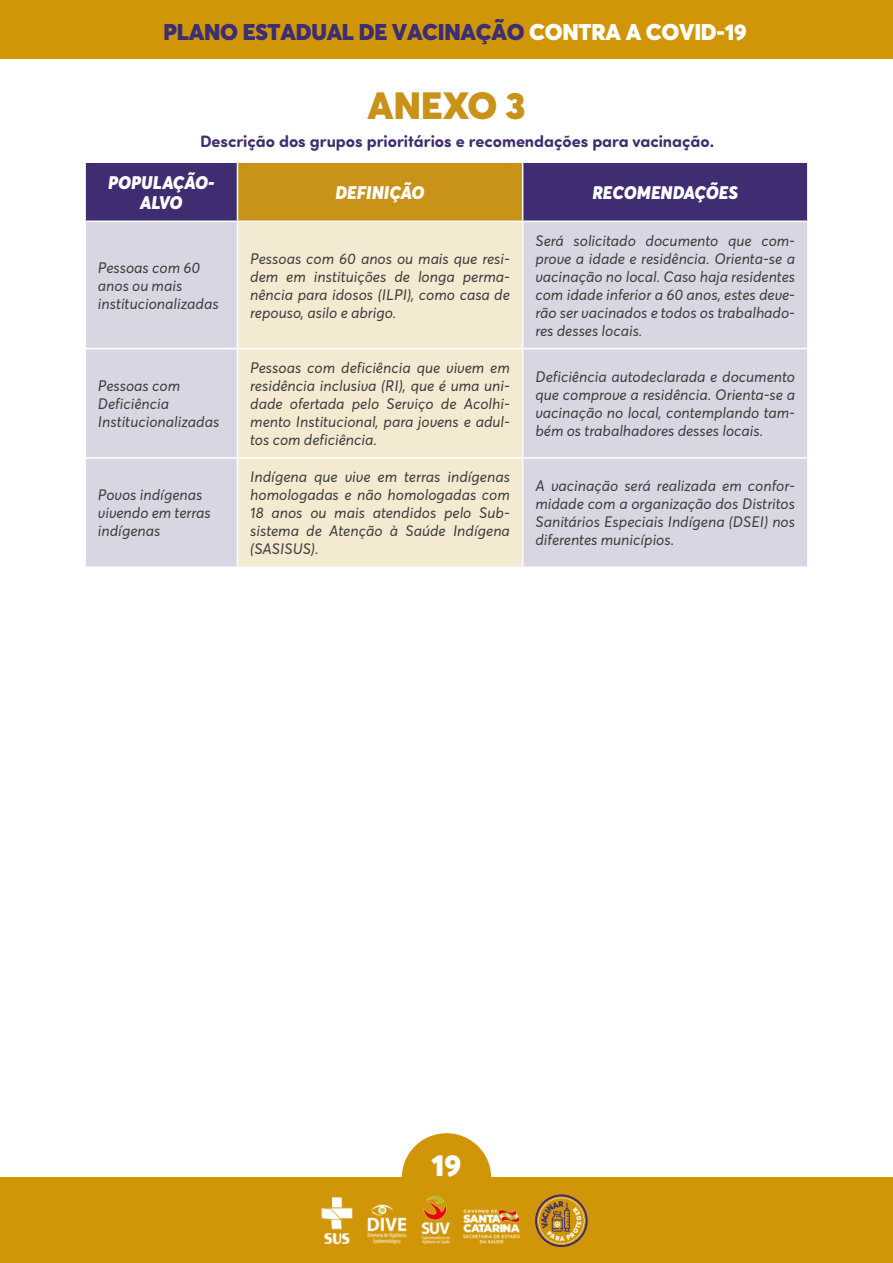
<style>
.page{position:relative;width:893px;height:1263px;background:#fff}
.page>*{position:absolute;margin:0;border:0;box-sizing:border-box;transform-origin:0 0}
.t1{font:900 37.5px "Averta";letter-spacing:.005em;color:#c99218}
.t2{font:900 30px "Averta";color:#fff}
.t3{font:900 22.5px "Averta";letter-spacing:-.015em;color:#3d2d72}
.t4{font:italic 900 18px/19.5px "Averta";color:#fff;text-align:center}
.t5{font:700 16.5px "Sofia Pro Soft";color:#402c70}
.t6{font:italic 15px/18px "Averta";color:#3c3c3b;text-align:justify}
.s1{color:#fff}
</style>
<div class="page">
<div style="left:0;top:1178px;width:893px;height:85px;background:#d19608"></div>
<div style="left:402px;top:1133px;width:89px;height:90px;background:#d19608;border-radius:50%"></div>
<div style="left:0;top:0;width:893px;height:59px;background:#d19608"></div>
<img style="left:321px;top:1196px;width:200px;height:49px">
<div style="left:86px;top:163px;width:721px;height:58px;background:#402c70"></div>
<div style="left:237px;top:162px;width:286px;height:59px;background:#c99218"></div>
<div style="left:86px;top:222px;width:721px;height:344px;background:#d9d5e2"></div>
<div style="left:238px;top:222px;width:284px;height:344px;background:#f4e9d1"></div>
<hr style="left:237px;top:222px;width:1px;height:126px;background:#fff">
<hr style="left:522px;top:222px;width:1px;height:126px;background:#fff">
<hr style="left:84px;top:348px;width:153px;height:1px;background:#fff">
<hr style="left:237px;top:348px;width:286px;height:1px;background:#fff">
<hr style="left:237px;top:349px;width:1px;height:108px;background:#fff">
<hr style="left:523px;top:348px;width:286px;height:1px;background:#fff">
<hr style="left:522px;top:349px;width:1px;height:108px;background:#fff">
<hr style="left:84px;top:457px;width:153px;height:2px;background:#fff">
<hr style="left:237px;top:457px;width:286px;height:2px;background:#fff">
<hr style="left:237px;top:459px;width:1px;height:107px;background:#fff">
<hr style="left:523px;top:457px;width:286px;height:2px;background:#fff">
<hr style="left:522px;top:459px;width:1px;height:107px;background:#fff">
<hr style="left:237px;top:161px;width:286px;height:2px;background:#fff">
<hr style="left:237px;top:163px;width:1px;height:58px;background:#fff">
<hr style="left:522px;top:163px;width:1px;height:58px;background:#fff">
<svg style="left:535px;top:1194px;width:53px;height:53px"></svg>
<h3 class="t3" style="left:164px;top:17px;width:585px">PLANO ESTADUAL DE VACINAÇÃO <span class="s1">CONTRA A COVID-19</span></h3>
<h1 class="t1" style="left:368px;top:81px;width:159px">ANEXO 3</h1>
<p class="t5" style="left:200px;top:129px;width:516px">Descrição dos grupos prioritários e recomendações para vacinação.</p>
<p class="t4" style="left:108px;top:174px;width:108px">POPULAÇÃO-<br>ALVO</p>
<p class="t4" style="left:335px;top:184px;width:91px">DEFINIÇÃO</p>
<p class="t4" style="left:592px;top:184px;width:147px">RECOMENDAÇÕES</p>
<p class="t6" style="left:98px;top:259px;width:122px;text-align:left">Pessoas com 60 anos ou mais institucionalizadas</p>
<p class="t6" style="left:250px;top:250px;width:261px">Pessoas com 60 anos ou mais que resi&shy;dem em instituições de longa perma&shy;nência para idosos (ILPI), como casa de repouso, asilo e abrigo.</p>
<p class="t6" style="left:535px;top:232px;width:261px">Será solicitado documento que com&shy;prove a idade e residência. Orienta-se a vacinação no local. Caso haja residentes com idade inferior a 60 anos, estes deve&shy;rão ser vacinados e todos os trabalhado&shy;res desses locais.</p>
<p class="t6" style="left:98px;top:377px;width:123px;text-align:left">Pessoas com<br>Deficiência<br>Institucionalizadas</p>
<p class="t6" style="left:98px;top:487px;width:114px;text-align:left">Povos indígenas vivendo em terras indígenas</p>
<p class="t6" style="left:250px;top:359px;width:261px">Pessoas com deficiência que vivem em residência inclusiva (RI), que é uma uni&shy;dade ofertada pelo Serviço de Acolhi&shy;mento Institucional, para jovens e adul&shy;tos com deficiência.</p>
<p class="t6" style="left:535px;top:368px;width:261px">Deficiência autodeclarada e documento que comprove a residência. Orienta-se a vacinação no local, contemplando tam&shy;bém os trabalhadores desses locais.</p>
<p class="t6" style="left:250px;top:469px;width:261px">Indígena que vive em terras indígenas homologadas e não homologadas com 18 anos ou mais atendidos pelo Sub&shy;sistema de Atenção à Saúde Indígena (SASISUS).</p>
<p class="t6" style="left:535px;top:478px;width:261px">A vacinação será realizada em confor&shy;midade com a organização dos Distritos Sanitários Especiais Indígena (DSEI) nos diferentes municípios.</p>
<h2 class="t2" style="left:432px;top:1146px;width:31px">19</h2>
</div>
